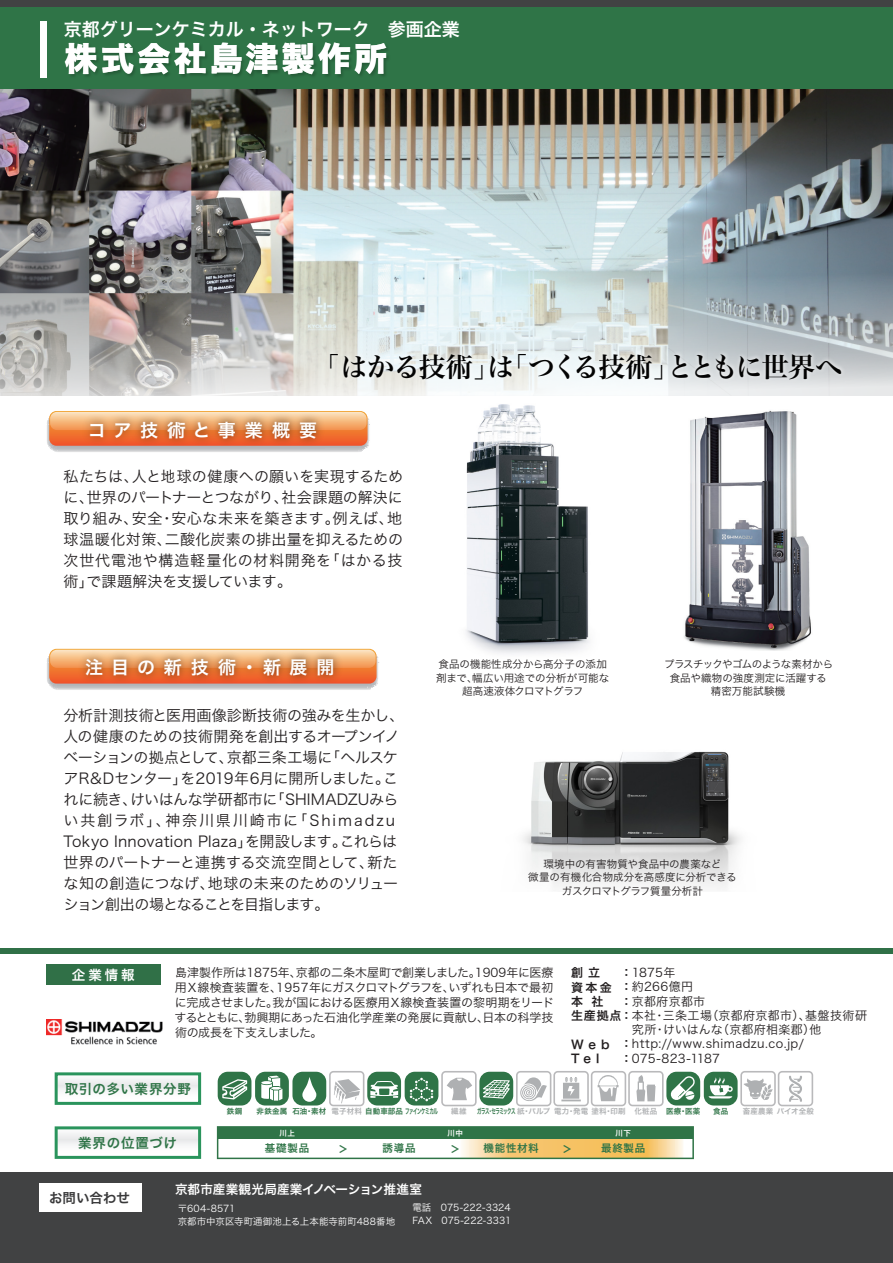
<style>
.page{position:relative;width:893px;height:1263px;background:#fff}
.page>*{position:absolute;margin:0;border:0;box-sizing:border-box;transform-origin:0 0}
.t1{font:33px "Hira Kaku Std W8";letter-spacing:.1em;color:#fff}
.t2{font:27px "Hira Min Pro W6";letter-spacing:-.04em;color:#030303}
.t3{font:18px "Hira Kaku Pro W6";color:#fff}
.t4{font:18px "Hira Kaku Pro W6";letter-spacing:.49em;color:#fff}
.t5{font:15px/21px "Hira Kaku Pro W3";letter-spacing:-.005em;color:#231f20}
.t6{font:13.5px "Hira Kaku Pro W6";letter-spacing:.05em;color:#2f7447}
.t7{font:13.5px "Hira Kaku Pro W6";color:#383839}
.t8{font:13.5px "Hira Kaku Pro W6";color:#fff}
.t9{font:12.6px "Hira Kaku Pro W6";letter-spacing:-.005em;color:#fff}
.t10{font:12px/15px "Hira Kaku Pro W3";letter-spacing:.005em;color:#231f20;text-align:justify}
.t11{font:12px "Hira Kaku Pro W3";letter-spacing:.04em;color:#231f20}
.t12{font:12px "Hira Kaku Pro W3";letter-spacing:.03em;color:#231f20}
.t13{font:12px/14.2px "Hira Kaku Pro W6";letter-spacing:.385em;color:#231f20}
.t14{font:10.5px/13.5px "Hira Kaku Pro W3";letter-spacing:-.01em;color:#231f20;text-align:center}
.t15{font:10.5px "Hira Kaku Pro W6";letter-spacing:.07em;color:#2f7447}
.t16{font:9.45px/13.6px "Hira Kaku Pro W3";letter-spacing:.01em;color:#fff}
.t17{font:7.5px "Hira Kaku Pro W6";letter-spacing:.02em;color:#aeb0b2}
.t18{font:7.5px "Hira Kaku Pro W6";letter-spacing:.015em;color:#2f7447}
.t19{font:7.5px "Hira Kaku Pro W6";color:#fff}
.s1{font-family:"Hira Kaku Pro W6"}
.s2{color:#aeb0b2}
.s3{color:#2f7447}
</style>
<div class="page">
<img style="left:0;top:89px;width:893px;height:306px">
<div style="left:0;top:1173px;width:893px;height:90px;background:#414243"></div>
<div style="left:0;top:948px;width:893px;height:6px;background:#307047"></div>
<div style="left:0;top:0;width:893px;height:89px;background:#2f7447"></div>
<div style="left:0;top:0;width:893px;height:7px;background:#414243"></div>
<svg style="left:740px;top:1071px;width:73px;height:35px"></svg>
<div style="left:704px;top:1072px;width:34px;height:33px;background:#2f7447;border-radius:10px"></div>
<svg style="left:709px;top:1077px;width:24px;height:21px"></svg>
<div style="left:666px;top:1072px;width:34px;height:33px;background:#2f7447;border-radius:10px"></div>
<svg style="left:670px;top:1076px;width:25px;height:24px"></svg>
<svg style="left:516px;top:1071px;width:148px;height:35px"></svg>
<div style="left:479px;top:1072px;width:34px;height:33px;background:#2f7447;border-radius:10px"></div>
<svg style="left:483px;top:1080px;width:27px;height:18px"></svg>
<svg style="left:441px;top:1071px;width:36px;height:35px"></svg>
<div style="left:405px;top:1072px;width:33px;height:33px;background:#2f7447;border-radius:10px"></div>
<svg style="left:410px;top:1078px;width:23px;height:23px"></svg>
<div style="left:367px;top:1072px;width:34px;height:33px;background:#2f7447;border-radius:10px"></div>
<svg style="left:370px;top:1081px;width:28px;height:17px"></svg>
<svg style="left:329px;top:1071px;width:35px;height:35px"></svg>
<div style="left:292px;top:1072px;width:34px;height:33px;background:#2f7447;border-radius:10px"></div>
<svg style="left:302px;top:1077px;width:14px;height:25px"></svg>
<div style="left:255px;top:1072px;width:34px;height:33px;background:#2f7447;border-radius:10px"></div>
<svg style="left:261px;top:1076px;width:21px;height:24px"></svg>
<div style="left:218px;top:1072px;width:33px;height:33px;background:#2f7447;border-radius:10px"></div>
<svg style="left:222px;top:1079px;width:25px;height:20px"></svg>
<svg style="left:47px;top:649px;width:332px;height:41px"></svg>
<svg style="left:50px;top:650px;width:326px;height:18px"></svg>
<img style="left:72px;top:648px;width:284px;height:42px">
<svg style="left:47px;top:411px;width:28px;height:41px"></svg>
<svg style="left:50px;top:412px;width:317px;height:18px"></svg>
<img style="left:75px;top:411px;width:96px;height:41px">
<img style="left:466px;top:493px;width:124px;height:161px">
<img style="left:523px;top:751px;width:218px;height:138px">
<div style="left:39px;top:1184px;width:103px;height:28px;background:#fff"></div>
<div style="left:40px;top:21px;width:6px;height:56px;background:#fff"></div>
<img style="left:62px;top:44px;width:335px;height:52px">
<div style="left:46px;top:964px;width:115px;height:21px;background:#307047"></div>
<div style="left:56px;top:1074px;width:144px;height:29px;background:linear-gradient(to right,#f5f5f6,#f5f5f6)"></div>
<div style="left:55px;top:1072px;width:146px;height:33px;border:3px solid #2a945c"></div>
<svg style="left:55px;top:1126px;width:146px;height:33px"></svg>
<svg style="left:217px;top:1126px;width:477px;height:33px"></svg>
<img style="left:47px;top:1019px;width:116px;height:25px">
<img style="left:684px;top:493px;width:127px;height:157px">
<img style="left:171px;top:346px;width:678px;height:147px">
<p class="t3" style="left:64px;top:13px;width:397px">京都グリーンケミカル・ネットワーク　参画企業</p>
<h1 class="t1" style="left:64px;top:40px;width:324px">株式会社島津製作所</h1>
<h2 class="t2" style="left:313px;top:342px;width:531px">「はかる技術」は「つくる技術」とともに世界へ</h2>
<p class="t4" style="left:88px;top:414px;width:231px">コア技術と事業概要</p>
<p class="t5" style="left:64px;top:464px;width:341px;text-align:justify">私たちは、人と地球の健康への願いを実現するために、世界のパートナーとつながり、社会課題の解決に取り組み、安全・安心な未来を築きます。例えば、地球温暖化対策、二酸化炭素の排出量を抑えるための次世代電池や構造軽量化の材料開発を「はかる技術」で課題解決を支援しています。</p>
<p class="t4" style="left:85px;top:651px;width:251px">注目の新技術・新展開</p>
<p class="t5" style="left:64px;top:704px;width:342px">分析計測技術と医用画像診断技術の強みを生かし、人の健康のための技術開発を創出するオープンイノベーションの拠点として、京都三条工場に「ヘルスケアR&amp;Dセンター」を2019年6月に開所しました。これに続き、けいはんな学研都市に「SHIMADZUみらい共創ラボ」、神奈川県川崎市に「Shimadzu<br>Tokyo Innovation Plaza」を開設します。これらは世界のパートナーと連携する交流空間として、新たな知の創造につなげ、地球の未来のためのソリューション創出の場となることを目指します。</p>
<p class="t14" style="left:436px;top:657px;width:174px">食品の機能性成分から高分子の添加剤まで、幅広い用途での分析が可能な超高速液体クロマトグラフ</p>
<p class="t14" style="left:664px;top:657px;width:171px">プラスチックやゴムのような素材から食品や織物の強度測定に活躍する精密万能試験機</p>
<p class="t14" style="left:528px;top:856px;width:210px">環境中の有害物質や食品中の農薬など<br>微量の有機化合物成分を高感度に分析できるガスクロマトグラフ質量分析計</p>
<p class="t8" style="left:72px;top:963px;width:64px">企業情報</p>
<p class="t10" style="left:175px;top:964px;width:381px">島津製作所は1875年、京都の二条木屋町で創業しました。1909年に医療用Ｘ線検査装置を、1957年にガスクロマトグラフを、いずれも日本で最初に完成させました。我が国における医療用Ｘ線検査装置の黎明期をリードするとともに、勃興期にあった石油化学産業の発展に貢献し、日本の科学技術の成長を下支えしました。</p>
<p class="t6" style="left:65px;top:1077px;width:127px">取引の多い業界分野</p>
<p class="t10" style="left:621px;top:964px;width:56px"><span class="s1">：</span>1875年</p>
<p class="t10" style="left:621px;top:978px;width:74px"><span class="s1">：</span>約266億円</p>
<p class="t10" style="left:621px;top:993px;width:86px"><span class="s1">：</span>京都府京都市</p>
<p class="t12" style="left:571px;top:1005px;width:297px"><span class="s1">生産拠点：</span>本社・三条工場（京都府京都市）、基盤技術研</p>
<p class="t10" style="left:632px;top:1021px;width:191px">究所・けいはんな（京都府相楽郡）他</p>
<p class="t11" style="left:621px;top:1033px;width:185px"><span class="s1">：</span>http://www.shimadzu.co.jp/</p>
<p class="t10" style="left:621px;top:1050px;width:101px"><span class="s1">：</span>075-823-1187</p>
<p class="t13" style="left:571px;top:965px;width:42px">創立資本金本 社</p>
<p class="t13" style="left:571px;top:1036px;width:40px">Web<br>Tel</p>
<p class="t18" style="left:227px;top:1104px;width:17px">鉄鋼</p>
<p class="t18" style="left:257px;top:1104px;width:183px">非鉄金属 石油・素材 <span class="s2">電子材料</span>自動車部品ファインケミカル</p>
<p class="t17" style="left:451px;top:1104px;width:17px">繊維</p>
<p class="t17" style="left:477px;top:1104px;width:225px"><span class="s3">ガラス・セラミックス</span>紙・パルプ電力・発電塗料・印刷 化粧品 <span class="s3">医療・医薬</span></p>
<p class="t18" style="left:713px;top:1104px;width:17px">食品</p>
<p class="t17" style="left:743px;top:1104px;width:73px">畜産農業バイオ全般</p>
<p class="t19" style="left:280px;top:1126px;width:17px">川上</p>
<p class="t19" style="left:448px;top:1126px;width:17px">川中</p>
<p class="t19" style="left:616px;top:1126px;width:17px">川下</p>
<p class="t15" style="left:338px;top:1139px;width:12px">＞</p>
<p class="t15" style="left:450px;top:1139px;width:12px">＞</p>
<p class="t15" style="left:562px;top:1139px;width:12px">＞</p>
<p class="t6" style="left:78px;top:1131px;width:100px">業界の位置づけ</p>
<p class="t15" style="left:265px;top:1139px;width:46px">基礎製品</p>
<p class="t15" style="left:383px;top:1139px;width:34px">誘導品</p>
<p class="t15" style="left:484px;top:1139px;width:57px">機能性材料</p>
<p class="t15" style="left:601px;top:1139px;width:46px">最終製品</p>
<p class="t7" style="left:49px;top:1186px;width:82px">お問い合わせ</p>
<p class="t9" style="left:175px;top:1178px;width:248px">京都市産業観光局産業イノベーション推進室</p>
<p class="t16" style="left:178px;top:1200px;width:219px">〒604-8571<br>京都市中京区寺町通御池上る上本能寺前町488番地</p>
<p class="t16" style="left:412px;top:1199px;width:100px">電話　075-222-3324<br>FAX　075-222-3331</p>
</div>
